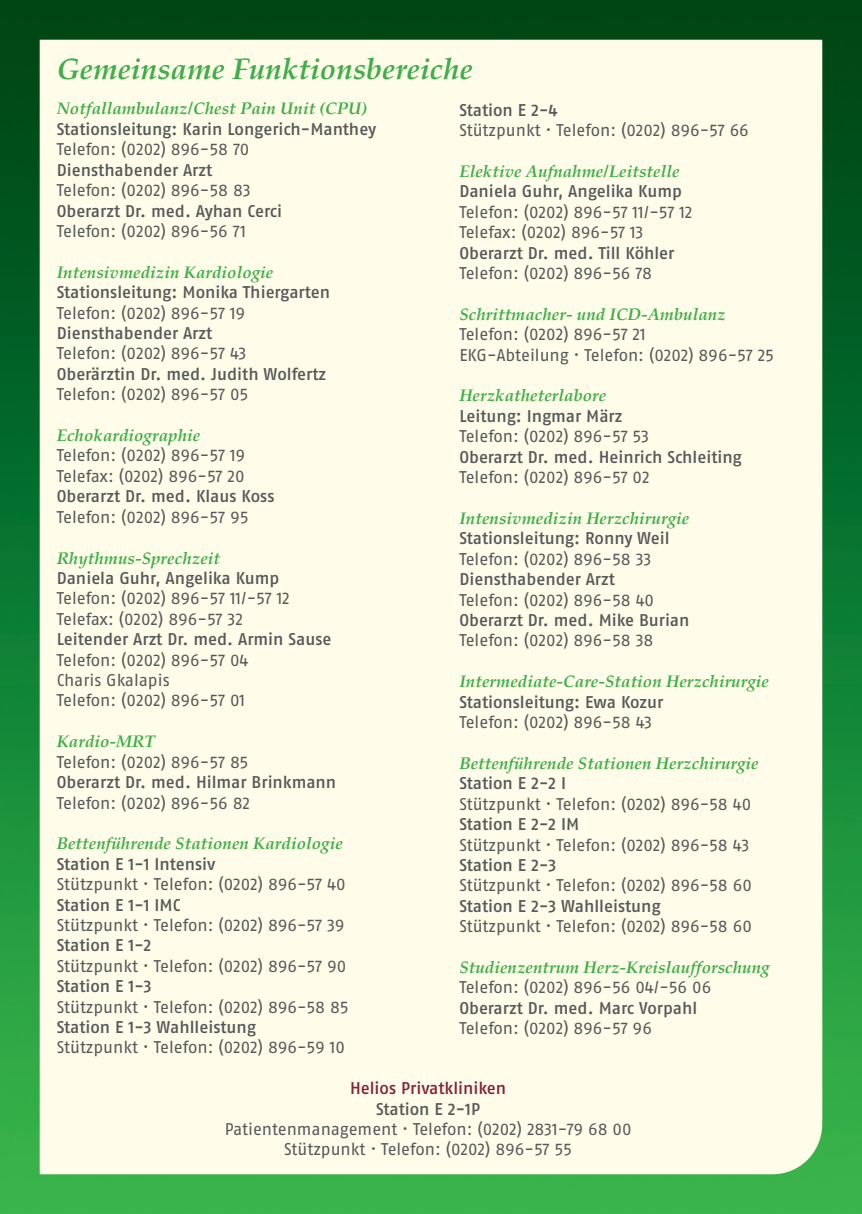
<style>
.page{position:relative;width:862px;height:1214px;background:#fff}
.page>*{position:absolute;margin:0;border:0;box-sizing:border-box;transform-origin:0 0}
.t1{font:italic 700 30px "Palatino LT Std";color:#40ae49}
.t2{font:17px/20.4px "Fago Pro";letter-spacing:-.005em;color:#57585a}
.t3{font:500 17px "Fago Pro";color:#57585a}
.t4{font:italic 700 17px "Palatino LT Std";color:#40ae49}
.t5{font:500 17px "Fago Pro";letter-spacing:-.005em;color:#82243e}
</style>
<div class="page">
<img style="left:0;top:0;width:862px;height:1213px">
<div style="left:40px;top:40px;width:782px;height:1134px;background:#fffde9"></div>
<h1 class="t1" style="left:57px;top:51px;width:418px">Gemeinsame Funktionsbereiche</h1>
<p class="t4" style="left:57px;top:99px;width:312px">Notfallambulanz/Chest Pain Unit (CPU)</p>
<p class="t3" style="left:57px;top:119px;width:321px">Stationsleitung: Karin Longerich-Manthey</p>
<p class="t2" style="left:57px;top:139px;width:194px">Telefon: (0202) 896-58 70</p>
<p class="t3" style="left:57px;top:159px;width:157px">Diensthabender Arzt</p>
<p class="t2" style="left:57px;top:180px;width:195px">Telefon: (0202) 896-58 83</p>
<p class="t3" style="left:57px;top:200px;width:227px">Oberarzt Dr. med. Ayhan Cerci</p>
<p class="t2" style="left:57px;top:221px;width:191px">Telefon: (0202) 896-56 71</p>
<p class="t4" style="left:57px;top:262px;width:218px">Intensivmedizin Kardiologie</p>
<p class="t3" style="left:57px;top:282px;width:275px">Stationsleitung: Monika Thiergarten</p>
<p class="t2" style="left:57px;top:302px;width:190px">Telefon: (0202) 896-57 19</p>
<p class="t3" style="left:57px;top:323px;width:157px">Diensthabender Arzt</p>
<p class="t2" style="left:57px;top:343px;width:191px">Telefon: (0202) 896-57 43</p>
<p class="t3" style="left:57px;top:363px;width:271px">Oberärztin Dr. med. Judith Wolfertz</p>
<p class="t2" style="left:57px;top:384px;width:193px">Telefon: (0202) 896-57 05</p>
<p class="t4" style="left:57px;top:425px;width:145px">Echokardiographie</p>
<p class="t2" style="left:57px;top:445px;width:190px">Telefon: (0202) 896-57 19<br>Telefax: (0202) 896-57 20</p>
<p class="t3" style="left:57px;top:486px;width:219px">Oberarzt Dr. med. Klaus Koss</p>
<p class="t2" style="left:57px;top:506px;width:193px">Telefon: (0202) 896-57 95</p>
<p class="t4" style="left:57px;top:547px;width:165px">Rhythmus-Sprechzeit</p>
<p class="t3" style="left:57px;top:567px;width:224px">Daniela Guhr, Angelika Kump</p>
<p class="t2" style="left:57px;top:588px;width:235px">Telefon: (0202) 896-57 11/-57 12<br>Telefax: (0202) 896-57 32</p>
<p class="t3" style="left:57px;top:629px;width:276px">Leitender Arzt Dr. med. Armin Sause</p>
<p class="t2" style="left:57px;top:649px;width:193px">Telefon: (0202) 896-57 04<br>Charis Gkalapis<br>Telefon: (0202) 896-57 01</p>
<p class="t4" style="left:57px;top:731px;width:100px">Kardio-MRT</p>
<p class="t2" style="left:57px;top:751px;width:193px">Telefon: (0202) 896-57 85</p>
<p class="t3" style="left:57px;top:771px;width:281px">Oberarzt Dr. med. Hilmar Brinkmann</p>
<p class="t2" style="left:57px;top:792px;width:195px">Telefon: (0202) 896-56 82</p>
<p class="t4" style="left:57px;top:833px;width:288px">Bettenführende Stationen Kardiologie</p>
<p class="t3" style="left:57px;top:853px;width:160px">Station E 1-1 Intensiv</p>
<p class="t2" style="left:57px;top:873px;width:290px">Stützpunkt · Telefon: (0202) 896-57 40</p>
<p class="t3" style="left:57px;top:894px;width:125px">Station E 1-1 IMC</p>
<p class="t2" style="left:57px;top:914px;width:289px">Stützpunkt · Telefon: (0202) 896-57 39</p>
<p class="t3" style="left:57px;top:935px;width:96px">Station E 1-2</p>
<p class="t2" style="left:57px;top:955px;width:291px">Stützpunkt · Telefon: (0202) 896-57 90</p>
<p class="t3" style="left:57px;top:975px;width:96px">Station E 1-3</p>
<p class="t2" style="left:57px;top:996px;width:293px">Stützpunkt · Telefon: (0202) 896-58 85</p>
<p class="t3" style="left:57px;top:1016px;width:201px">Station E 1-3 Wahlleistung</p>
<p class="t2" style="left:57px;top:1037px;width:290px">Stützpunkt · Telefon: (0202) 896-59 10</p>
<p class="t3" style="left:459px;top:99px;width:100px">Station E 2-4</p>
<p class="t2" style="left:459px;top:120px;width:291px">Stützpunkt · Telefon: (0202) 896-57 66</p>
<p class="t4" style="left:459px;top:161px;width:222px">Elektive Aufnahme/Leitstelle</p>
<p class="t3" style="left:459px;top:181px;width:224px">Daniela Guhr, Angelika Kump</p>
<p class="t2" style="left:459px;top:201px;width:235px">Telefon: (0202) 896-57 11/-57 12<br>Telefax: (0202) 896-57 13</p>
<p class="t3" style="left:459px;top:242px;width:217px">Oberarzt Dr. med. Till Köhler</p>
<p class="t2" style="left:459px;top:263px;width:194px">Telefon: (0202) 896-56 78</p>
<p class="t4" style="left:459px;top:304px;width:268px">Schrittmacher- und ICD-Ambulanz</p>
<p class="t2" style="left:459px;top:324px;width:316px">Telefon: (0202) 896-57 21<br>EKG-Abteilung · Telefon: (0202) 896-57 25</p>
<p class="t4" style="left:459px;top:385px;width:149px">Herzkatheterlabore</p>
<p class="t3" style="left:459px;top:405px;width:165px">Leitung: Ingmar März</p>
<p class="t2" style="left:459px;top:426px;width:191px">Telefon: (0202) 896-57 53</p>
<p class="t3" style="left:459px;top:446px;width:284px">Oberarzt Dr. med. Heinrich Schleiting</p>
<p class="t2" style="left:459px;top:467px;width:192px">Telefon: (0202) 896-57 02</p>
<p class="t4" style="left:459px;top:508px;width:231px">Intensivmedizin Herzchirurgie</p>
<p class="t3" style="left:459px;top:528px;width:212px">Stationsleitung: Ronny Weil</p>
<p class="t2" style="left:459px;top:548px;width:194px">Telefon: (0202) 896-58 33</p>
<p class="t3" style="left:459px;top:569px;width:157px">Diensthabender Arzt</p>
<p class="t2" style="left:459px;top:589px;width:196px">Telefon: (0202) 896-58 40</p>
<p class="t3" style="left:459px;top:609px;width:232px">Oberarzt Dr. med. Mike Burian</p>
<p class="t2" style="left:459px;top:630px;width:196px">Telefon: (0202) 896-58 38</p>
<p class="t4" style="left:459px;top:671px;width:311px">Intermediate-Care-Station Herzchirurgie</p>
<p class="t3" style="left:459px;top:691px;width:205px">Stationsleitung: Ewa Kozur</p>
<p class="t2" style="left:459px;top:711px;width:194px">Telefon: (0202) 896-58 43</p>
<p class="t4" style="left:459px;top:753px;width:301px">Bettenführende Stationen Herzchirurgie</p>
<p class="t3" style="left:459px;top:773px;width:108px">Station E 2-2 I</p>
<p class="t2" style="left:459px;top:793px;width:293px">Stützpunkt · Telefon: (0202) 896-58 40</p>
<p class="t3" style="left:459px;top:813px;width:121px">Station E 2-2 IM</p>
<p class="t2" style="left:459px;top:834px;width:291px">Stützpunkt · Telefon: (0202) 896-58 43</p>
<p class="t3" style="left:459px;top:854px;width:98px">Station E 2-3</p>
<p class="t2" style="left:459px;top:875px;width:294px">Stützpunkt · Telefon: (0202) 896-58 60</p>
<p class="t3" style="left:459px;top:895px;width:203px">Station E 2-3 Wahlleistung</p>
<p class="t2" style="left:459px;top:915px;width:294px">Stützpunkt · Telefon: (0202) 896-58 60</p>
<p class="t4" style="left:459px;top:957px;width:312px">Studienzentrum Herz-Kreislaufforschung</p>
<p class="t2" style="left:459px;top:977px;width:253px">Telefon: (0202) 896-56 04/-56 06</p>
<p class="t3" style="left:459px;top:997px;width:239px">Oberarzt Dr. med. Marc Vorpahl</p>
<p class="t2" style="left:459px;top:1017px;width:194px">Telefon: (0202) 896-57 96</p>
<p class="t5" style="left:350px;top:1077px;width:158px">Helios Privatkliniken</p>
<p class="t3" style="left:376px;top:1098px;width:106px">Station E 2-1P</p>
<p class="t2" style="left:225px;top:1118px;width:408px;text-align:center">Patientenmanagement · Telefon: (0202) 2831-79 68 00<br>Stützpunkt · Telefon: (0202) 896-57 55</p>
</div>
